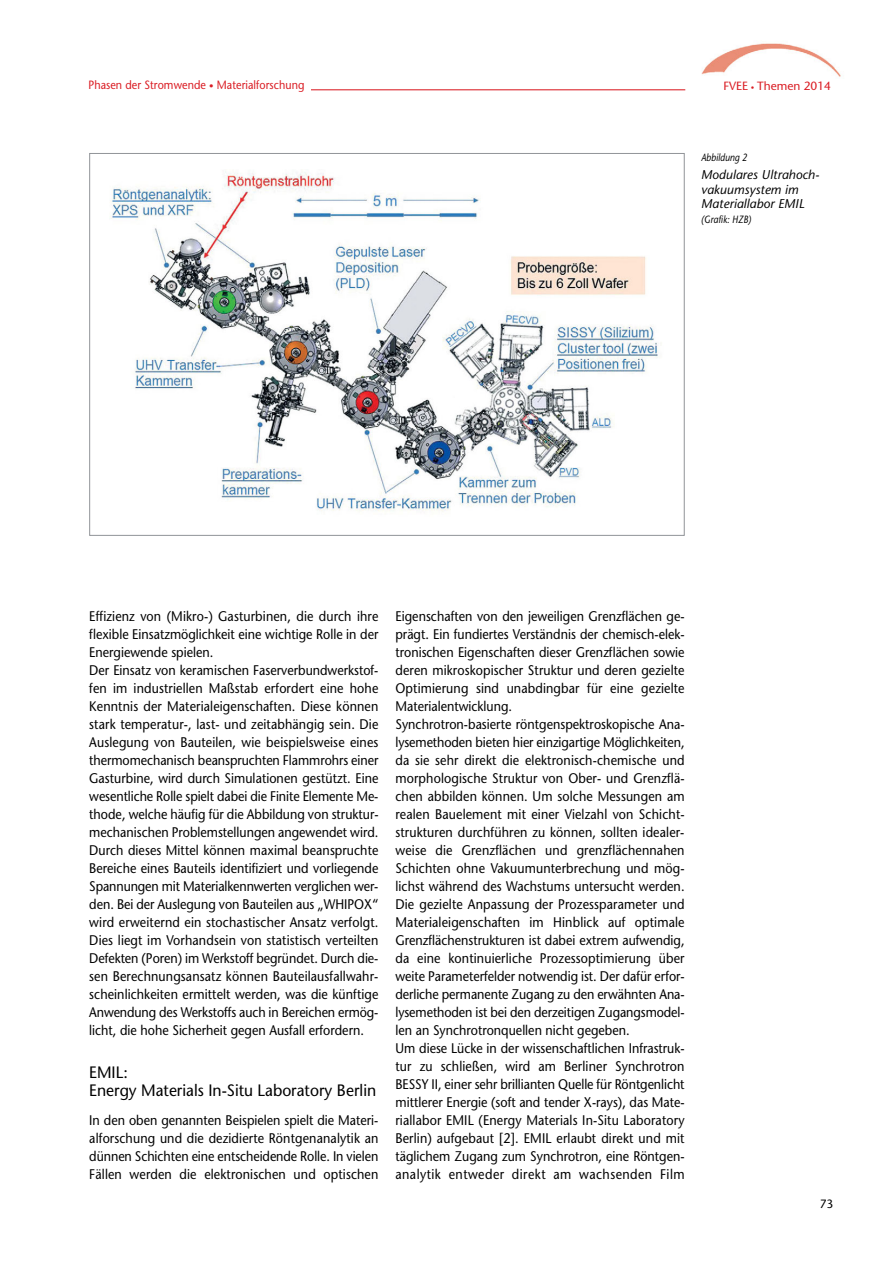
<style>
.page{position:relative;width:893px;height:1263px;background:#fff}
.page>*{position:absolute;margin:0;border:0;box-sizing:border-box;transform-origin:0 0}
.t1{font:16.5px/18px "Stone Sans";color:#000;scale:.95 1}
.t2{font:13.95px/18px "Stone Sans";letter-spacing:.005em;color:#000;scale:.9 1}
.t3{font:italic 12.75px/14.2px "Stone Sans";letter-spacing:.005em;color:#000}
.t4{font:12px "Stone Sans";letter-spacing:.005em;color:#da1d24;scale:.9 1}
.t5{font:12px "Stone Sans";color:#000}
.t6{font:11.85px "Stone Sans";color:#da1d24}
.t7{font:italic 10.5px "Stone Sans";letter-spacing:.005em;color:#000;scale:.85 1}
.s1{font-size:9px}
.s2{font-weight:700;font-size:6.9px}
</style>
<div class="page">
<img style="left:110px;top:171px;width:548px;height:341px">
<hr style="left:99px;top:89px;width:586px;height:1px;background:#da1d24">
<img style="left:701px;top:43px;width:140px;height:34px">
<div style="left:84px;top:71px;width:227px;height:30px;background:#fff"></div>
<p class="t4" style="left:88px;top:80px;width:241px">Phasen der Stromwende <span class="s1">•</span> Materialforschung</p>
<p class="t6" style="left:723px;top:82px;width:109px">FVEE <span class="s2">•</span> Themen 2014</p>
<p class="t7" style="left:701px;top:153px;width:56px">Abbildung 2</p>
<p class="t3" style="left:701px;top:169px;width:120px">Modulares Ultrahoch - vakuumsystem im<br>Materiallabor EMIL</p>
<p class="t7" style="left:701px;top:215px;width:61px">(Grafik: HZB)</p>
<p class="t2" style="left:89px;top:608px;width:323px">Effizienz von (Mikro-) Gasturbinen, die durch ihre flexible Einsatzmöglichkeit eine wichtige Rolle in der Energiewende spielen.<br>Der Einsatz von keramischen Faserverbundwerkstof&shy;fen im industriellen Maßstab erfordert eine hohe Kenntnis der Materialeigenschaften. Diese können stark temperatur-, last- und zeitabhängig sein. Die Auslegung von Bauteilen, wie beispielsweise eines thermomechanisch beanspruchten Flammrohrs einer Gasturbine, wird durch Simulationen gestützt. Eine wesentliche Rolle spielt dabei die Finite Elemente Me&shy;thode, welche häufig für die Abbildung von struktur&shy;mechanischen Problemstellungen angewendet wird.<br>Durch dieses Mittel können maximal beanspruchte Bereiche eines Bauteils identifiziert und vorliegende Spannungen mit Materialkennwerten verglichen wer&shy;den. Bei der Auslegung von Bauteilen aus „WHIPOX“ wird erweiternd ein stochastischer Ansatz verfolgt.<br>Dies liegt im Vorhandsein von statistisch verteilten Defekten (Poren) im Werkstoff begründet. Durch die&shy;sen Berechnungsansatz können Bauteilausfallwahr&shy;scheinlichkeiten ermittelt werden, was die künftige Anwendung des Werkstoffs auch in Bereichen ermög&shy;licht, die hohe Sicherheit gegen Ausfall erfordern.</p>
<h2 class="t1" style="left:89px;top:1065px;width:304px">EMIL:<br>Energy Materials In-Situ Laboratory Berlin</h2>
<p class="t2" style="left:89px;top:1112px;width:323px;text-align:justify">In den oben genannten Beispielen spielt die Materi&shy;alforschung und die dezidierte Röntgenanalytik an dünnen Schichten eine entscheidende Rolle. In vielen Fällen werden die elektronischen und optischen</p>
<p class="t2" style="left:395px;top:608px;width:323px">Eigenschaften von den jeweiligen Grenzflächen ge&shy;prägt. Ein fundiertes Verständnis der chemisch-elek&shy;tronischen Eigenschaften dieser Grenzflächen sowie deren mikroskopischer Struktur und deren gezielte Optimierung sind unabdingbar für eine gezielte Materialentwicklung.<br>Synchrotron-basierte röntgenspektroskopische Ana&shy;lysemethoden bieten hier einzigartige Möglichkeiten, da sie sehr direkt die elektronisch-chemische und morphologische Struktur von Ober- und Grenzflä&shy;chen abbilden können. Um solche Messungen am realen Bauelement mit einer Vielzahl von Schicht&shy;strukturen durchführen zu können, sollten idealer&shy;weise die Grenzflächen und grenzflächennahen Schichten ohne Vakuumunterbrechung und mög&shy;lichst während des Wachstums untersucht werden.<br>Die gezielte Anpassung der Prozessparameter und Materialeigenschaften im Hinblick auf optimale Grenzflächenstrukturen ist dabei extrem aufwendig, da eine kontinuierliche Prozessoptimierung über weite Parameterfelder notwendig ist. Der dafür erfor&shy;derliche permanente Zugang zu den erwähnten Ana&shy;lysemethoden ist bei den derzeitigen Zugangsmodel&shy;len an Synchrotronquellen nicht gegeben.<br>Um diese Lücke in der wissenschaftlichen Infrastruk&shy;tur zu schließen, wird am Berliner Synchrotron BESSY II, einer sehr brillianten Quelle für Röntgenlicht mittlerer Energie (soft and tender X-rays), das Mate&shy;riallabor EMIL (Energy Materials In-Situ Laboratory Berlin) aufgebaut [2]. EMIL erlaubt direkt und mit täglichem Zugang zum Synchrotron, eine Röntgen&shy;analytik entweder direkt am wachsenden Film</p>
<p class="t5" style="left:820px;top:1199px;width:15px">73</p>
</div>
